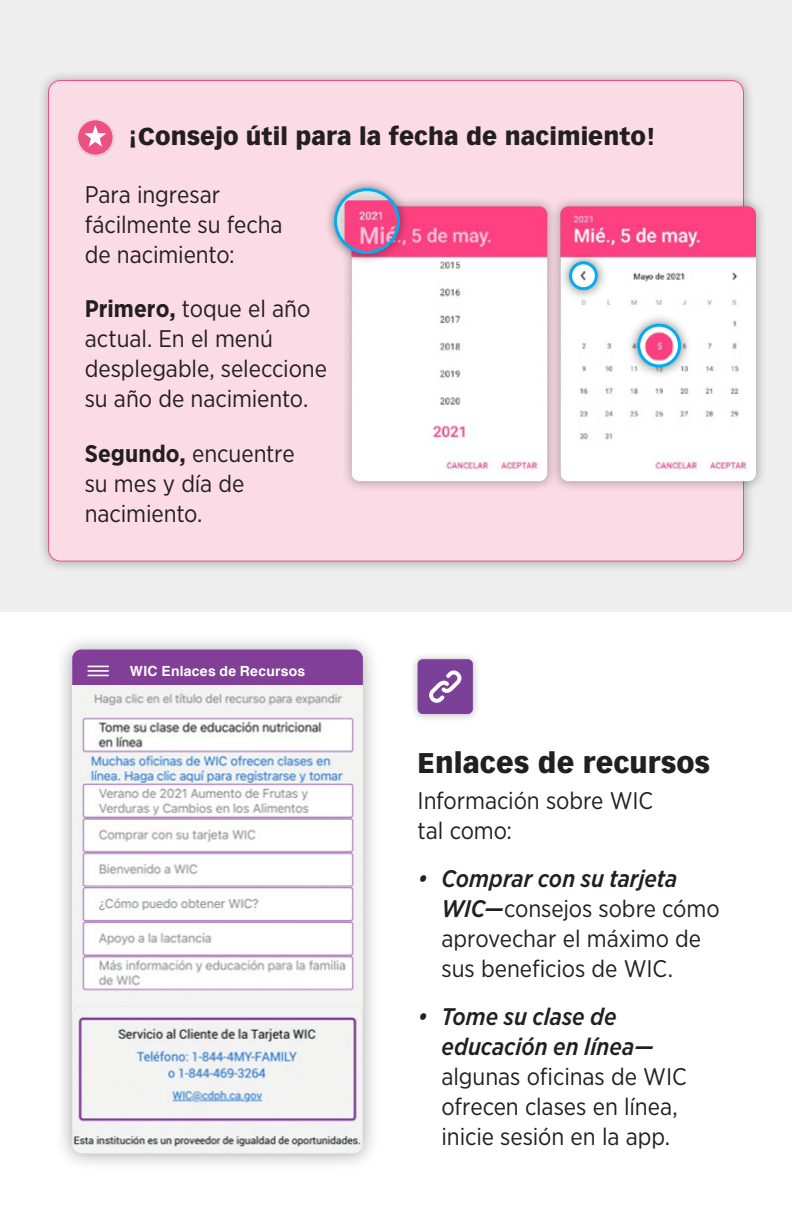
<style>
.page{position:relative;width:792px;height:1224px;background:#fff}
.page>*{position:absolute;margin:0;border:0;box-sizing:border-box;transform-origin:0 0}
.t1{font:900 28px "Vectora LH";color:#231f20}
.t2{font:24px/30px "Gotham Narrow";letter-spacing:-.005em;color:#231f20}
.t3{font:900 24px "Vectora LH";letter-spacing:.005em;color:#231f20}
.t4{font:italic 500 24px/30px "Gotham Narrow";color:#231f20}
.t5{font:700 14px "Helvetica";letter-spacing:.015em;color:#fff}
.s1{font-weight:700}
.s2{font-weight:500;font-style:italic}
</style>
<div class="page">
<div style="left:0;top:0;width:792px;height:612px;background:#eeeeef"></div>
<div style="left:37px;top:69px;width:718px;height:503px;background:#231f20;opacity:.35"></div>
<div style="left:48px;top:80px;width:696px;height:481px;background:#fbdce6;border-radius:12px"></div>
<div style="left:77px;top:119px;width:37px;height:37px;background:#231f20;opacity:.35"></div>
<div style="left:78px;top:120px;width:35px;height:35px;background:#eb5181;border-radius:50%"></div>
<div style="left:78px;top:120px;width:35px;height:35px;border:1px solid #fbdce6;border-radius:50%"></div>
<svg style="left:84px;top:125px;width:22px;height:22px"></svg>
<div style="left:409px;top:651px;width:72px;height:71px;background:#231f20;opacity:.3"></div>
<div style="left:418px;top:659px;width:55px;height:55px;background:#7b4097;border-radius:5px"></div>
<svg style="left:429px;top:670px;width:32px;height:33px"></svg>
<div style="left:341px;top:195px;width:217px;height:297px;background:#231f20;opacity:.4"></div>
<img style="left:352px;top:206px;width:195px;height:275px">
<div style="left:549px;top:195px;width:218px;height:297px;background:#231f20;opacity:.4"></div>
<img style="left:560px;top:206px;width:196px;height:275px">
<div style="left:324px;top:178px;width:87px;height:87px;background:#231f20;opacity:.6"></div>
<div style="left:336px;top:190px;width:62px;height:63px;background:#231f20;opacity:.3"></div>
<img style="left:345px;top:200px;width:53px;height:53px">
<div style="left:334px;top:188px;width:66px;height:66px;border:3px solid #00aeef;border-radius:50%"></div>
<div style="left:627px;top:313px;width:64px;height:65px;background:#231f20;opacity:.6"></div>
<div style="left:639px;top:325px;width:40px;height:41px;background:#00aeef;border-radius:50%"></div>
<img style="left:639px;top:325px;width:41px;height:41px;border-radius:20px">
<div style="left:637px;top:324px;width:44px;height:44px;border:3px solid #00aeef;border-radius:50%"></div>
<div style="left:559px;top:251px;width:49px;height:50px;background:#231f20;opacity:.6"></div>
<img style="left:571px;top:263px;width:25px;height:26px;border-radius:13px">
<div style="left:569px;top:261px;width:29px;height:29px;border:3px solid #00aeef;border-radius:50%"></div>
<div style="left:55px;top:632px;width:325px;height:539px;background:#231f20;opacity:.4"></div>
<div style="left:72px;top:649px;width:291px;height:36px;background:#823f98"></div>
<svg style="left:88px;top:666px;width:20px;height:1px"></svg>
<hr style="left:88px;top:670px;width:20px;height:2px;background:#fff">
<svg style="left:88px;top:675px;width:20px;height:1px"></svg>
<img style="left:72px;top:685px;width:291px;height:321px">
<img style="left:72px;top:1006px;width:291px;height:147px">
<p class="t3" style="left:128px;top:121px;width:529px">¡Consejo útil para la fecha de nacimiento!</p>
<p class="t2" style="left:85px;top:179px;width:199px">Para ingresar fácilmente su fecha de nacimiento:</p>
<p class="t2" style="left:85px;top:294px;width:244px"><span class="s1">Primero,</span> toque el año actual. En el menú desplegable, seleccione su año de nacimiento.</p>
<p class="t2" style="left:85px;top:438px;width:211px"><span class="s1">Segundo,</span> encuentre su mes y día de nacimiento.</p>
<p class="t5" style="left:130px;top:660px;width:177px">WIC Enlaces de Recursos</p>
<p class="t1" style="left:418px;top:745px;width:294px">Enlaces de recursos</p>
<p class="t2" style="left:418px;top:785px;width:237px">Información sobre WIC tal como:</p>
<p class="t2" style="left:442px;top:863px;width:280px;text-indent:-24px"><span class="s2">• Comprar con su tarjeta<br>WIC—</span>consejos sobre cómo aprovechar el máximo de sus beneficios de WIC.</p>
<p class="t4" style="left:442px;top:1001px;width:214px;text-indent:-24px">• Tome su clase de educación en línea—</p>
<p class="t2" style="left:442px;top:1061px;width:247px">algunas oficinas de WIC ofrecen clases en línea, inicie sesión en la app.</p>
</div>
